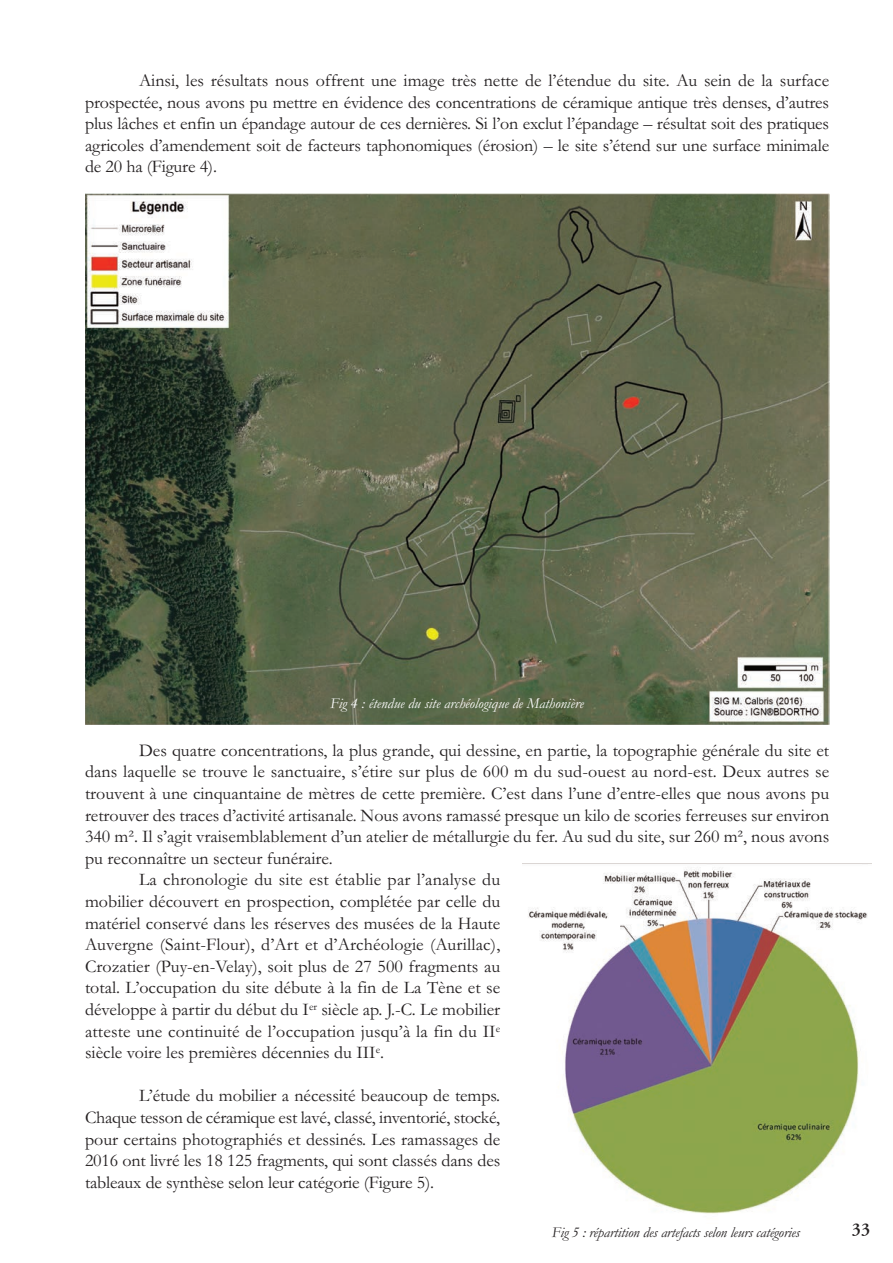
<style>
.page{position:relative;width:893px;height:1263px;background:#fff}
.page>*{position:absolute;margin:0;border:0;box-sizing:border-box;transform-origin:0 0}
.t1{font:18px/21.6px "Garamond";color:#231f20;text-align:justify}
.t2{font:600 18px "Adobe Garamond Pro";color:#231f20}
.t3{font:italic 15px "Garamond";letter-spacing:-.01em;color:#231f20}
.t4{font:italic 15px "Garamond";color:#fff}
</style>
<div class="page">
<img style="left:85px;top:193px;width:744px;height:531px">
<img style="left:528px;top:869px;width:340px;height:345px">
<p class="t1" style="left:85px;top:69px;width:746px;text-indent:54px">Ainsi, les résultats nous offrent une image très nette de l’étendue du site. Au sein de la surface prospectée, nous avons pu mettre en évidence des concentrations de céramique antique très denses, d’autres plus lâches et enfin un épandage autour de ces dernières. Si l’on exclut l’épandage – résultat soit des pratiques agricoles d’amendement soit de facteurs taphonomiques (érosion) – le site s’étend sur une surface minimale de 20 ha (Figure 4).</p>
<p class="t4" style="left:330px;top:694px;width:255px">Fig 4 : étendue du site archéologique de Mathonière</p>
<p class="t1" style="left:139px;top:739px;width:692px">Des quatre concentrations, la plus grande, qui dessine, en partie, la topographie générale du site et</p>
<p class="t1" style="left:85px;top:760px;width:746px">dans laquelle se trouve le sanctuaire, s’étire sur plus de 600 m du sud-ouest au nord-est. Deux autres se</p>
<p class="t1" style="left:85px;top:782px;width:746px">trouvent à une cinquantaine de mètres de cette première. C’est dans l’une d’entre-elles que nous avons pu</p>
<p class="t1" style="left:85px;top:803px;width:746px">retrouver des traces d’activité artisanale. Nous avons ramassé presque un kilo de scories ferreuses sur environ</p>
<p class="t1" style="left:85px;top:825px;width:746px">340 m². Il s’agit vraisemblablement d’un atelier de métallurgie du fer. Au sud du site, sur 260 m², nous avons</p>
<p class="t1" style="left:85px;top:847px;width:249px">pu reconnaître un secteur funéraire.</p>
<p class="t1" style="left:139px;top:868px;width:363px">La chronologie du site est établie par l’analyse du</p>
<p class="t1" style="left:85px;top:890px;width:417px">mobilier découvert en prospection, complétée par celle du</p>
<p class="t1" style="left:85px;top:911px;width:417px">matériel conservé dans les réserves des musées de la Haute</p>
<p class="t1" style="left:85px;top:933px;width:417px">Auvergne (Saint-Flour), d’Art et d’Archéologie (Aurillac),</p>
<p class="t1" style="left:85px;top:955px;width:417px">Crozatier (Puy-en-Velay), soit plus de 27 500 fragments au</p>
<p class="t1" style="left:85px;top:976px;width:417px">total. L’occupation du site débute à la fin de La Tène et se</p>
<p class="t1" style="left:85px;top:998px;width:417px">développe à partir du début du I<sup>er</sup> siècle ap. J.-C. Le mobilier</p>
<p class="t1" style="left:85px;top:1019px;width:417px">atteste une continuité de l’occupation jusqu’à la fin du II<sup>e</sup></p>
<p class="t1" style="left:85px;top:1041px;width:301px">siècle voire les premières décennies du III<sup>e</sup>.</p>
<p class="t1" style="left:85px;top:1084px;width:417px;text-indent:54px">L’étude du mobilier a nécessité beaucoup de temps.<br>Chaque tesson de céramique est lavé, classé, inventorié, stocké, pour certains photographiés et dessinés. Les ramassages de 2016 ont livré les 18 125 fragments, qui sont classés dans des tableaux de synthèse selon leur catégorie (Figure 5).</p>
<p class="t3" style="left:552px;top:1223px;width:250px">Fig 5 : répartition des artefacts selon leurs catégories</p>
<p class="t2" style="left:852px;top:1222px;width:20px">33</p>
</div>
